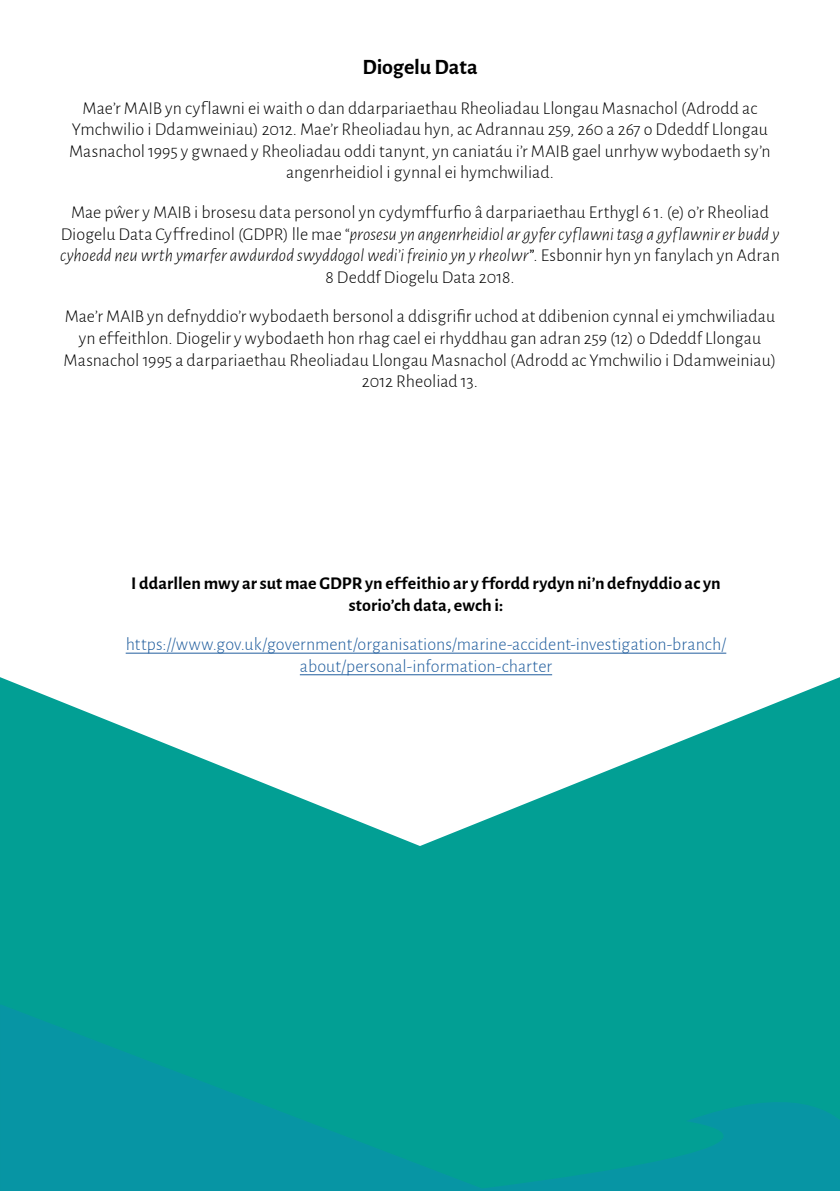
<style>
.page{position:relative;width:840px;height:1191px;background:#fff}
.page>*{position:absolute;margin:0;border:0;box-sizing:border-box;transform-origin:0 0}
.Data_Protection_-_he{font:700 22px "Alegreya Sans";letter-spacing:-.005em;color:#000}
.Data_Protection_-_bo{font:300 18px/21.6px "Alegreya Sans";color:#000;text-align:center}
.Data_Protection_-_hy{font:300 18px/21.6px "Alegreya Sans";color:#215e9e;text-align:center}
.Data_Protection_-_bo-2{font:700 18px/21.6px "Alegreya Sans";letter-spacing:.005em;color:#000;text-align:center}
.s1{font-style:italic}
.s2{font-weight:400;font-style:italic}
</style>
<div class="page">
<svg style="left:0;top:677px;width:839px;height:327px;fill:#029f94"></svg>
<svg style="left:0;top:1004px;width:1px;height:187px"></svg>
<svg style="left:1px;top:1004px;width:838px;height:187px;background:#039b9a"></svg>
<hr style="left:126px;top:653px;width:599px;height:1px;background:#215e9e">
<hr style="left:300px;top:674px;width:252px;height:1px;background:#215e9e">
<p class="Data_Protection_-_he" style="left:362px;top:51px;width:117px">Diogelu Data</p>
<p class="Data_Protection_-_bo" style="left:69px;top:96px;width:702px">Mae’r MAIB yn cyflawni ei waith o dan ddarpariaethau Rheoliadau Llongau Masnachol (Adrodd ac Ymchwilio i Ddamweiniau) 2012. Mae’r Rheoliadau hyn, ac Adrannau 259, 260 a 267 o Ddeddf Llongau Masnachol 1995 y gwnaed y Rheoliadau oddi tanynt, yn caniatáu i’r MAIB gael unrhyw wybodaeth sy’n angenrheidiol i gynnal ei hymchwiliad.</p>
<p class="Data_Protection_-_bo" style="left:60px;top:201px;width:720px">Mae pŵer y MAIB i brosesu data personol yn cydymffurfio â darpariaethau Erthygl 6 1. (e) o’r Rheoliad Diogelu Data Cyffredinol (GDPR) lle mae “<span class="s1">prosesu yn angenrheidiol ar gyfer cyflawni tasg a gyflawnir er budd y cyhoedd neu wrth ymarfer awdurdod swyddogol wedi’i freinio yn y rheolwr</span><span class="s2">”</span>. Esbonnir hyn yn fanylach yn Adran 8 Deddf Diogelu Data 2018.</p>
<p class="Data_Protection_-_bo" style="left:64px;top:305px;width:713px">Mae’r MAIB yn defnyddio’r wybodaeth bersonol a ddisgrifir uchod at ddibenion cynnal ei ymchwiliadau yn effeithlon. Diogelir y wybodaeth hon rhag cael ei rhyddhau gan adran 259 (12) o Ddeddf Llongau Masnachol 1995 a darpariaethau Rheoliadau Llongau Masnachol (Adrodd ac Ymchwilio i Ddamweiniau)<br>2012 Rheoliad 13.</p>
<p class="Data_Protection_-_bo-2" style="left:131px;top:571px;width:590px">I ddarllen mwy ar sut mae GDPR yn effeithio ar y ffordd rydyn ni’n defnyddio ac yn storio’ch data, ewch i:</p>
<p class="Data_Protection_-_hy" style="left:126px;top:633px;width:601px">https://www.gov.uk/government/organisations/marine-accident-investigation-branch/ about/personal-information-charter</p>
</div>
